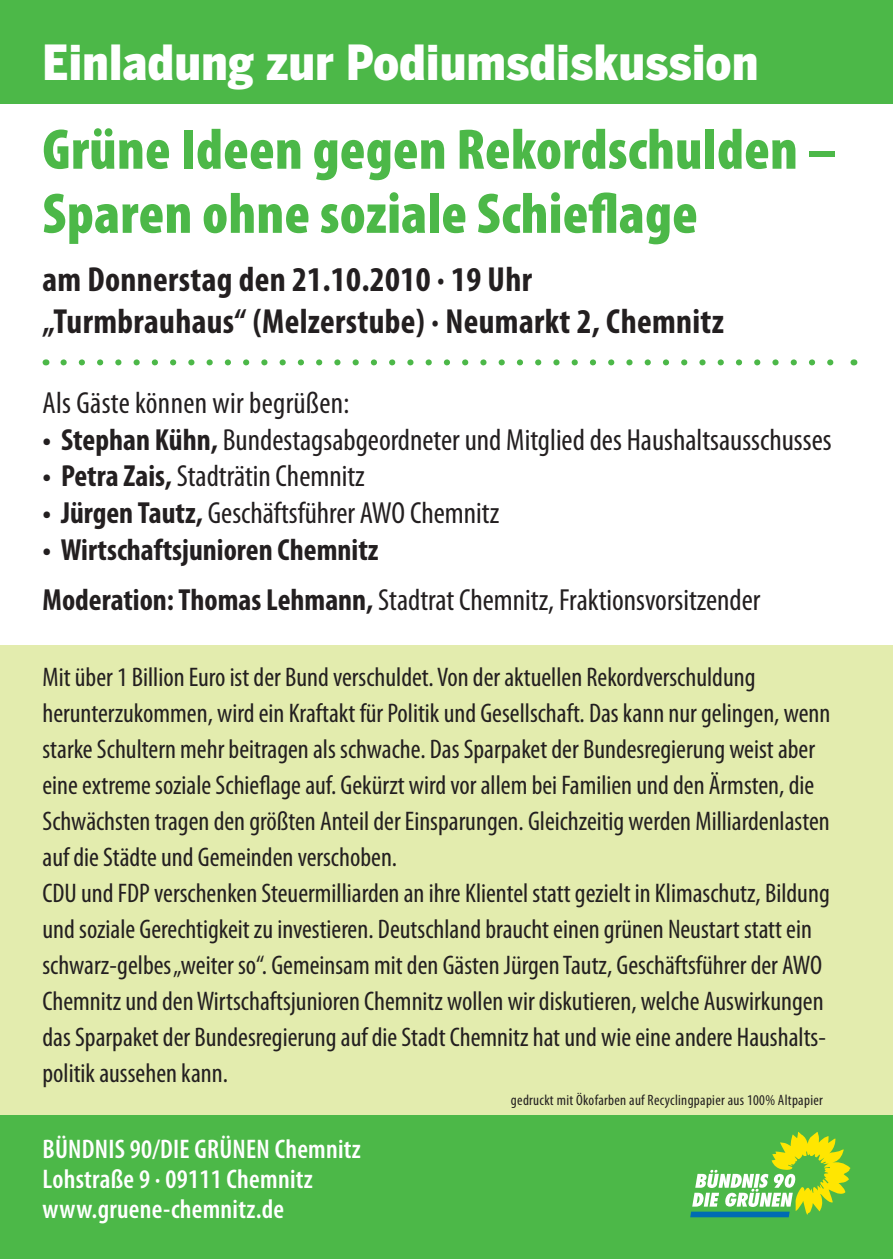
<style>
.page{position:relative;width:893px;height:1259px;background:#4cb848}
.page>*{position:absolute;margin:0;border:0;box-sizing:border-box;transform-origin:0 0}
.t1{font:900 condensed 57.6px/64.2px "Myriad Pro";letter-spacing:.005em;color:#4cb848}
.t2{font:900 48px "Benton Sans Cond";letter-spacing:.01em;color:#fff}
.t3{font:700 condensed 34.8px/42px "Myriad Pro";letter-spacing:.01em;color:#231f20}
.t4{font:condensed 30.6px "Myriad Pro";color:#231f20}
.t5{font:700 condensed 30.6px/50.4px "Myriad Pro";color:#231f20}
.t6{font:condensed 27px/36px "Myriad Pro";color:#231f20}
.t7{font:600 condensed 27px/30px "Myriad Pro";letter-spacing:.01em;color:#fff}
.t8{font:condensed 15px "Myriad Pro";letter-spacing:.02em;color:#231f20}
.s1{font-weight:700}
.s2{font-weight:400}
</style>
<div class="page">
<div style="left:0;top:104px;width:893px;height:1010px;background:#fff"></div>
<div style="left:0;top:645px;width:893px;height:469px;background:#e3ecae"></div>
<svg style="left:690px;top:1132px;width:160px;height:85px"></svg>
<svg style="left:63px;top:359px;width:771px;height:6px"></svg>
<h2 class="t2" style="left:43px;top:35px;width:717px">Einladung zur Podiumsdiskussion</h2>
<h1 class="t1" style="left:43px;top:118px;width:795px">Grüne Ideen gegen Rekordschulden –<br>Sparen ohne soziale Schieflage</h1>
<p class="t3" style="left:43px;top:257px;width:683px">am Donnerstag den 21.10.2010 · 19 Uhr „Turmbrauhaus“ (Melzerstube) · Neumarkt 2, Chemnitz</p>
<p class="t4" style="left:43px;top:384px;width:308px">Als Gäste können wir begrüßen:</p>
<p class="t4" style="left:43px;top:421px;width:791px"><span class="s1">• Stephan Kühn,</span> Bundestagsabgeordneter und Mitglied des Haushaltsausschusses</p>
<p class="t4" style="left:43px;top:458px;width:324px"><span class="s1">• Petra Zais,</span> Stadträtin Chemnitz</p>
<p class="t4" style="left:43px;top:494px;width:458px"><span class="s1">• Jürgen Tautz,</span> Geschäftsführer AWO Chemnitz</p>
<p class="t5" style="left:43px;top:524px;width:719px">• Wirtschaftsjunioren Chemnitz<br>Moderation: Thomas Lehmann, <span class="s2">Stadtrat Chemnitz, Fraktionsvorsitzender</span></p>
<p class="t6" style="left:43px;top:658px;width:789px">Mit über 1 Billion Euro ist der Bund verschuldet. Von der aktuellen Rekordverschuldung herunterzukommen, wird ein Kraftakt für Politik und Gesellschaft. Das kann nur gelingen, wenn starke Schultern mehr beitragen als schwache. Das Sparpaket der Bundesregierung weist aber eine extreme soziale Schieflage auf. Gekürzt wird vor allem bei Familien und den Ärmsten, die Schwächsten tragen den größten Anteil der Einsparungen. Gleichzeitig werden Milliardenlasten auf die Städte und Gemeinden verschoben.<br>CDU und FDP verschenken Steuermilliarden an ihre Klientel statt gezielt in Klimaschutz, Bildung und soziale Gerechtigkeit zu investieren. Deutschland braucht einen grünen Neustart statt ein schwarz-gelbes „weiter so“. Gemeinsam mit den Gästen Jürgen Tautz, Geschäftsführer der AWO Chemnitz und den Wirtschaftsjunioren Chemnitz wollen wir diskutieren, welche Auswirkungen das Sparpaket der Bundesregierung auf die Stadt Chemnitz hat und wie eine andere Haushalts&shy;politik aussehen kann.</p>
<p class="t7" style="left:43px;top:1135px;width:320px">BÜNDNIS 90/DIE GRÜNEN Chemnitz<br>Lohstraße 9 · 09111 Chemnitz www.gruene-chemnitz.de</p>
<p class="t8" style="left:511px;top:1091px;width:313px">gedruckt mit Ökofarben auf Recyclingpapier aus 100% Altpapier</p>
</div>
